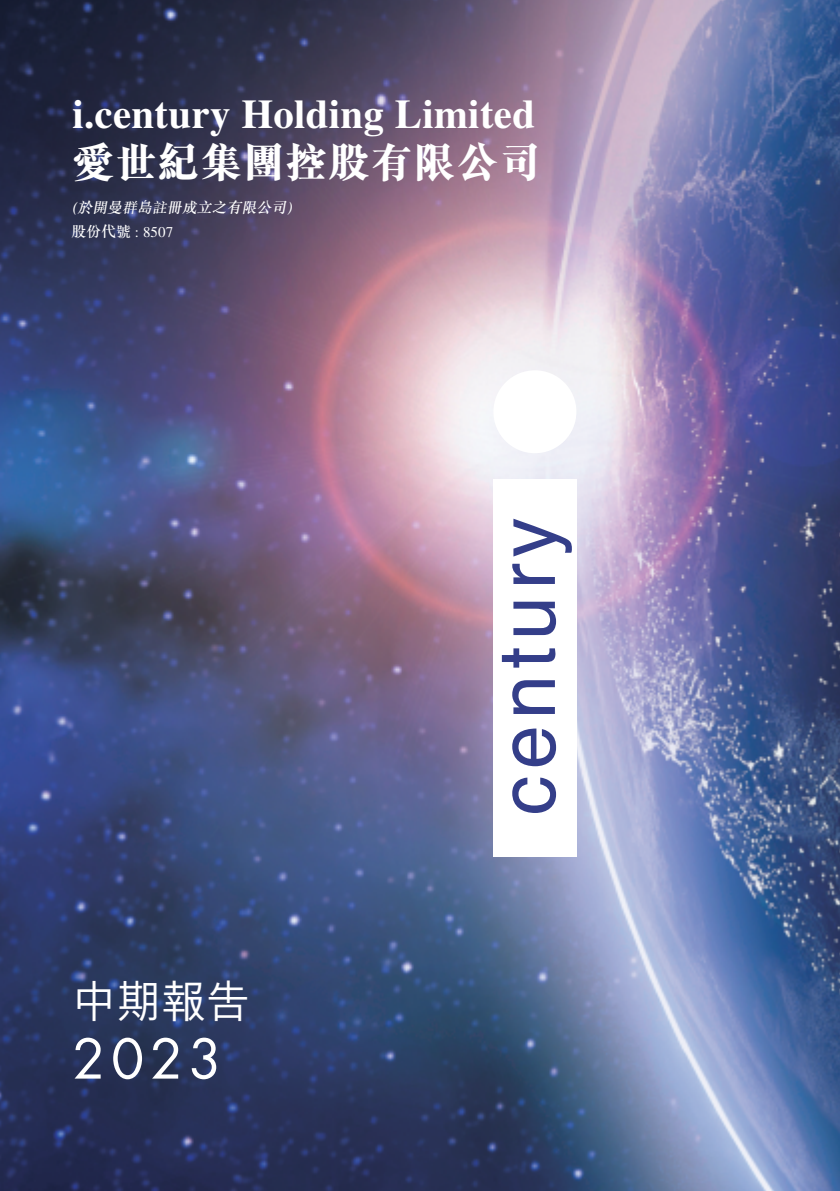
<style>
.page{position:relative;width:840px;height:1191px;background:#fff}
.page>*{position:absolute;margin:0;border:0;box-sizing:border-box;transform-origin:0 0}
.t1{font:79.2px "Helvetica LT Std";letter-spacing:.08em;color:#343e89}
.t2{font:53.4px "Futura Std";color:#fff}
.t3{font:500 44.4px "M Hei HK";color:#fff}
.t4{font:800 42.2px "M Sung HK";color:#fff}
.t5{font:700 40.8px "Times LT Std";letter-spacing:.01em;color:#fff}
.t6{font:italic 500 15px "M Sung HK";color:#fff}
.t7{font:15px "Times LT Std";color:#fff}
.s1{font-size:41.4px}
.s2{font-size:14.6px}
.s3{font-family:"M Sung HK";font-weight:500}
.s4{font-family:"M Sung HK";font-weight:500;font-size:14.6px}
</style>
<div class="page">
<img style="left:0;top:0;width:839px;height:1191px">
<div style="left:493px;top:370px;width:83px;height:83px;background:#fff;border-radius:50%"></div>
<div style="left:493px;top:479px;width:83px;height:377px;background:#fff"></div>
<p class="t5" style="left:72px;top:90px;width:464px">.i century Holding Limited</p>
<p class="t4" style="left:72px;top:133px;width:470px">愛<span class="s1">世</span>紀<span class="s1">集</span>團<span class="s1">控</span>股<span class="s1">有</span>限公司</p>
<p class="t6" style="left:77px;top:197px;width:214px">於<span class="s2">開</span>曼<span class="s2">群</span>島<span class="s2">註</span>冊<span class="s2">成</span>立<span class="s2">之</span>有<span class="s2">限</span>公司</p>
<p class="t6" style="left:286px;top:196px;width:11px">(</p>
<p class="t6" style="left:71px;top:196px;width:11px">(</p>
<p class="t7" style="left:71px;top:223px;width:103px"><span class="s3">股</span><span class="s4">份</span><span class="s3">代</span><span class="s4">號</span> : 8507</p>
<p class="t3" style="left:72px;top:969px;width:179px">中期報告</p>
<h2 class="t2" style="left:72px;top:1024px;width:151px">2023</h2>
<h1 class="t1" style="left:481px;top:815px;width:299px;rotate:-90deg">century</h1>
</div>
